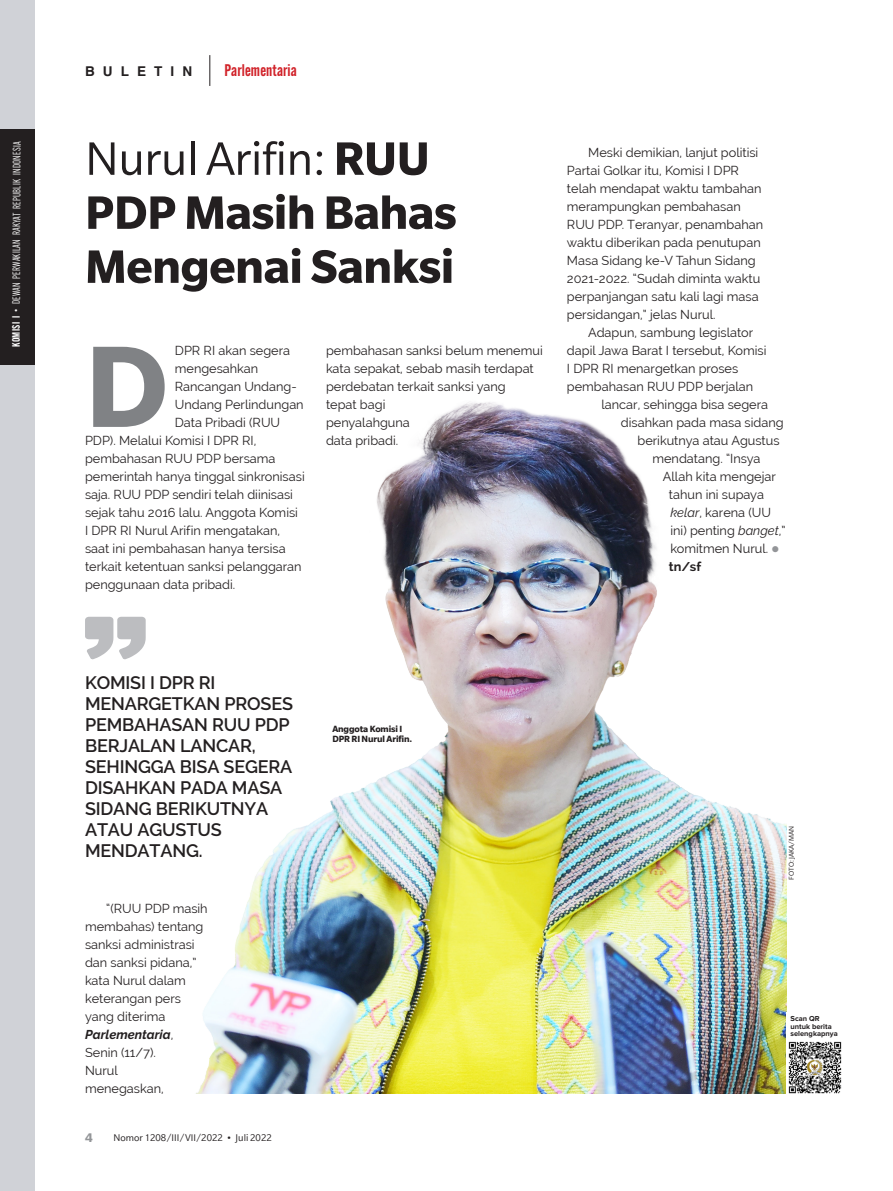
<style>
.page{position:relative;width:893px;height:1191px;background:#fff}
.page>*{position:absolute;margin:0;border:0;box-sizing:border-box;transform-origin:0 0}
.BODY_NEW{font:700 126.15px "Slate";color:#808285}
.JUDUL_NEW{font:700 51px/54px "Slate";letter-spacing:-.01em;color:#231f20}
.quote_new{font:600 18px/21px "Raleway";letter-spacing:-.01em;color:#231f20}
.t1{font:600 16.5px "Alternate Gothic Cond ATF";letter-spacing:.01em;color:#d1232a}
.t2{font:700 13.5px "Helvetica";letter-spacing:.6em;color:#231f20}
.t3{font:700 13.5px "Slate";color:#939598}
.BODY_NEW-2{font:12.75px/18px "Raleway";color:#231f20}
.BODY_NEW-3{font:700 12.75px "Raleway";color:#231f20}
.t4{font:10.5px "Alternate Gothic Cond ATF";letter-spacing:.015em;color:#fff}
.t5{font:10.5px "Slate";color:#231f20}
.CAPTION_NEW{font:700 9.75px/10.5px "Slate";letter-spacing:-.01em;color:#231f20}
.t6{font:700 7.5px/7.5px "Proxima Nova";color:#231f20}
.KREDIT_FOTO_NEW{font:7.5px "Slate";color:#231f20}
.s1{font-weight:600}
.s2{font-weight:400}
.s3{font-style:italic}
.s4{color:#939598}
.s5{font-weight:700;font-style:italic}
</style>
<div class="page">
<img style="left:198px;top:402px;width:589px;height:691px">
<hr style="left:892px;top:0;width:1px;height:1191px;background:#d0d2d7">
<hr style="left:892px;top:129px;width:1px;height:236px;background:#231f20">
<div style="left:0;top:0;width:34px;height:1191px;background:#d0d2d7"></div>
<div style="left:0;top:129px;width:34px;height:236px;background:#231f20"></div>
<img style="left:788px;top:1041px;width:54px;height:53px">
<svg style="left:85px;top:617px;width:61px;height:42px"></svg>
<hr style="left:210px;top:55px;width:1px;height:31px;background:#231f20">
<p class="t4" style="left:10px;top:347px;width:206px;rotate:-90deg"><span class="s1">KOMISI I</span> • DEWAN PERWAKILAN RAKYAT REPUBLIK INDONESIA</p>
<p class="t2" style="left:85px;top:63px;width:109px">BULETIN</p>
<p class="t1" style="left:225px;top:60px;width:74px">Parlementaria</p>
<p class="JUDUL_NEW" style="left:85px;top:131px;width:373px"><span class="s2">Nurul Arifin:</span> RUU<br>PDP Masih Bahas<br>Mengenai Sanksi</p>
<p class="BODY_NEW" style="left:85px;top:317px;width:85px">D</p>
<p class="BODY_NEW-2" style="left:175px;top:341px;width:117px">DPR RI akan segera</p>
<p class="BODY_NEW-2" style="left:175px;top:359px;width:85px">mengesahkan</p>
<p class="BODY_NEW-2" style="left:175px;top:377px;width:124px">Rancangan Undang-</p>
<p class="BODY_NEW-2" style="left:175px;top:395px;width:130px">Undang Perlindungan</p>
<p class="BODY_NEW-2" style="left:175px;top:413px;width:107px">Data Pribadi (RUU</p>
<p class="BODY_NEW-2" style="left:85px;top:431px;width:173px">PDP). Melalui Komisi I DPR RI,</p>
<p class="BODY_NEW-2" style="left:85px;top:449px;width:192px">pembahasan RUU PDP bersama</p>
<p class="BODY_NEW-2" style="left:85px;top:467px;width:221px">pemerintah hanya tinggal sinkronisasi</p>
<p class="BODY_NEW-2" style="left:85px;top:485px;width:209px">saja. RUU PDP sendiri telah diinisasi</p>
<p class="BODY_NEW-2" style="left:85px;top:503px;width:214px">sejak tahu 2016 lalu. Anggota Komisi</p>
<p class="BODY_NEW-2" style="left:85px;top:521px;width:197px">I DPR RI Nurul Arifin mengatakan,</p>
<p class="BODY_NEW-2" style="left:85px;top:539px;width:202px">saat ini pembahasan hanya tersisa</p>
<p class="BODY_NEW-2" style="left:85px;top:557px;width:218px">terkait ketentuan sanksi pelanggaran</p>
<p class="BODY_NEW-2" style="left:85px;top:575px;width:152px">penggunaan data pribadi.</p>
<p class="BODY_NEW-2" style="left:326px;top:341px;width:218px">pembahasan sanksi belum menemui kata sepakat, sebab masih terdapat perdebatan terkait sanksi yang<br>tepat bagi<br>penyalahguna<br>data pribadi.</p>
<p class="BODY_NEW-2" style="left:567px;top:143px;width:198px;text-indent:21px">Meski demikian, lanjut politisi<br>Partai Golkar itu, Komisi I DPR telah mendapat waktu tambahan merampungkan pembahasan<br>RUU PDP. Teranyar, penambahan waktu diberikan pada penutupan<br>Masa Sidang ke-V Tahun Sidang<br>2021-2022. “Sudah diminta waktu perpanjangan satu kali lagi masa persidangan,” jelas Nurul.</p>
<p class="BODY_NEW-2" style="left:588px;top:323px;width:166px">Adapun, sambung legislator</p>
<p class="BODY_NEW-2" style="left:567px;top:341px;width:201px">dapil Jawa Barat I tersebut, Komisi</p>
<p class="BODY_NEW-2" style="left:567px;top:359px;width:173px">I DPR RI menargetkan proses</p>
<p class="BODY_NEW-2" style="left:567px;top:377px;width:188px">pembahasan RUU PDP berjalan</p>
<p class="BODY_NEW-2" style="left:601px;top:395px;width:168px">lancar, sehingga bisa segera</p>
<p class="BODY_NEW-2" style="left:621px;top:413px;width:164px">disahkan pada masa sidang</p>
<p class="BODY_NEW-2" style="left:637px;top:431px;width:144px">berikutnya atau Agustus</p>
<p class="BODY_NEW-2" style="left:652px;top:449px;width:110px">mendatang. “Insya</p>
<p class="BODY_NEW-2" style="left:663px;top:467px;width:115px">Allah kita mengejar</p>
<p class="BODY_NEW-2" style="left:669px;top:485px;width:97px">tahun ini supaya</p>
<p class="BODY_NEW-2" style="left:670px;top:503px;width:102px"><span class="s3">kelar</span>, karena (UU</p>
<p class="BODY_NEW-2" style="left:670px;top:521px;width:117px">ini) penting <span class="s3">banget</span>,”</p>
<p class="BODY_NEW-2" style="left:670px;top:539px;width:110px">komitmen Nurul. <span class="s4">●</span></p>
<p class="BODY_NEW-3" style="left:669px;top:559px;width:34px">tn/sf</p>
<p class="quote_new" style="left:85px;top:672px;width:209px">KOMISI I DPR RI<br>MENARGETKAN PROSES<br>PEMBAHASAN RUU PDP<br>BERJALAN LANCAR,<br>SEHINGGA BISA SEGERA<br>DISAHKAN PADA MASA<br>SIDANG BERIKUTNYA<br>ATAU AGUSTUS<br>MENDATANG.</p>
<p class="BODY_NEW-2" style="left:85px;top:899px;width:124px;text-indent:21px">“(RUU PDP masih membahas) tentang sanksi administrasi dan sanksi pidana,” kata Nurul dalam keterangan pers yang diterima<br><span class="s5">Parlementaria</span>,<br>Senin (11/7).<br>Nurul<br>menegaskan,</p>
<p class="t3" style="left:85px;top:1130px;width:9px">4</p>
<p class="t5" style="left:114px;top:1132px;width:160px">Nomor 1208/III/VII/2022 • Juli 2022</p>
<p class="CAPTION_NEW" style="left:332px;top:723px;width:82px">Anggota Komisi I<br>DPR RI Nurul Arifin.</p>
<p class="KREDIT_FOTO_NEW" style="left:787px;top:879px;width:55px;rotate:-90deg">FOTO: JAKA/MAN</p>
<p class="t6" style="left:790px;top:1015px;width:31px">Scan QR</p>
<p class="t6" style="left:790px;top:1022px;width:49px">untuk berita selengkapnya</p>
</div>
